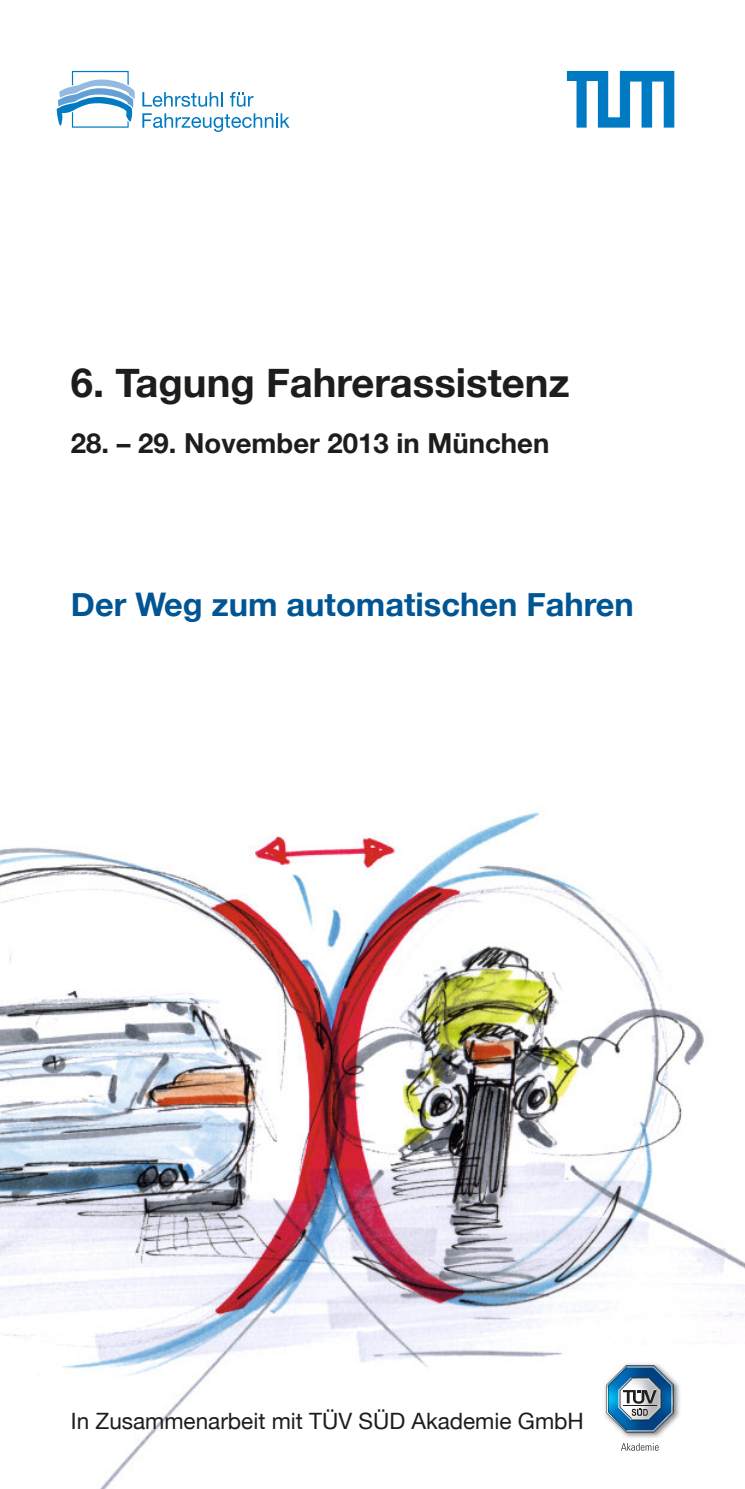
<style>
.page{position:relative;width:745px;height:1489px;background:#fff}
.page>*{position:absolute;margin:0;border:0;box-sizing:border-box;transform-origin:0 0}
.t1{font:700 40px "Helvetica Neue";color:#1d1d1b}
.t2{font:700 32.5px "Helvetica Neue";color:#005594}
.t3{font:700 27.5px "Helvetica Neue";color:#1d1d1b}
.t4{font:22.5px "Helvetica Neue";color:#1d1d1b}
</style>
<div class="page">
<img style="left:0;top:812px;width:744px;height:676px">
<svg style="left:566px;top:71px;width:108px;height:57px"></svg>
<svg style="left:142px;top:92px;width:80px;height:15px"></svg>
<svg style="left:230px;top:92px;width:23px;height:15px"></svg>
<svg style="left:142px;top:113px;width:147px;height:19px"></svg>
<svg style="left:57px;top:71px;width:78px;height:57px"></svg>
<div style="left:585px;top:1354px;width:108px;height:119px;background:#fff"></div>
<img style="left:604px;top:1363px;width:76px;height:75px">
<svg style="left:606px;top:1364px;width:67px;height:68px"></svg>
<svg style="left:621px;top:1443px;width:37px;height:7px"></svg>
<h1 class="t1" style="left:71px;top:358px;width:499px">6. Tagung Fahrerassistenz</h1>
<p class="t3" style="left:71px;top:426px;width:479px">28. – 29. November 2013 in München</p>
<h2 class="t2" style="left:71px;top:584px;width:564px">Der Weg zum automatischen Fahren</h2>
<p class="t4" style="left:71px;top:1407px;width:514px">In Zusammenarbeit mit TÜV SÜD Akademie GmbH</p>
</div>
